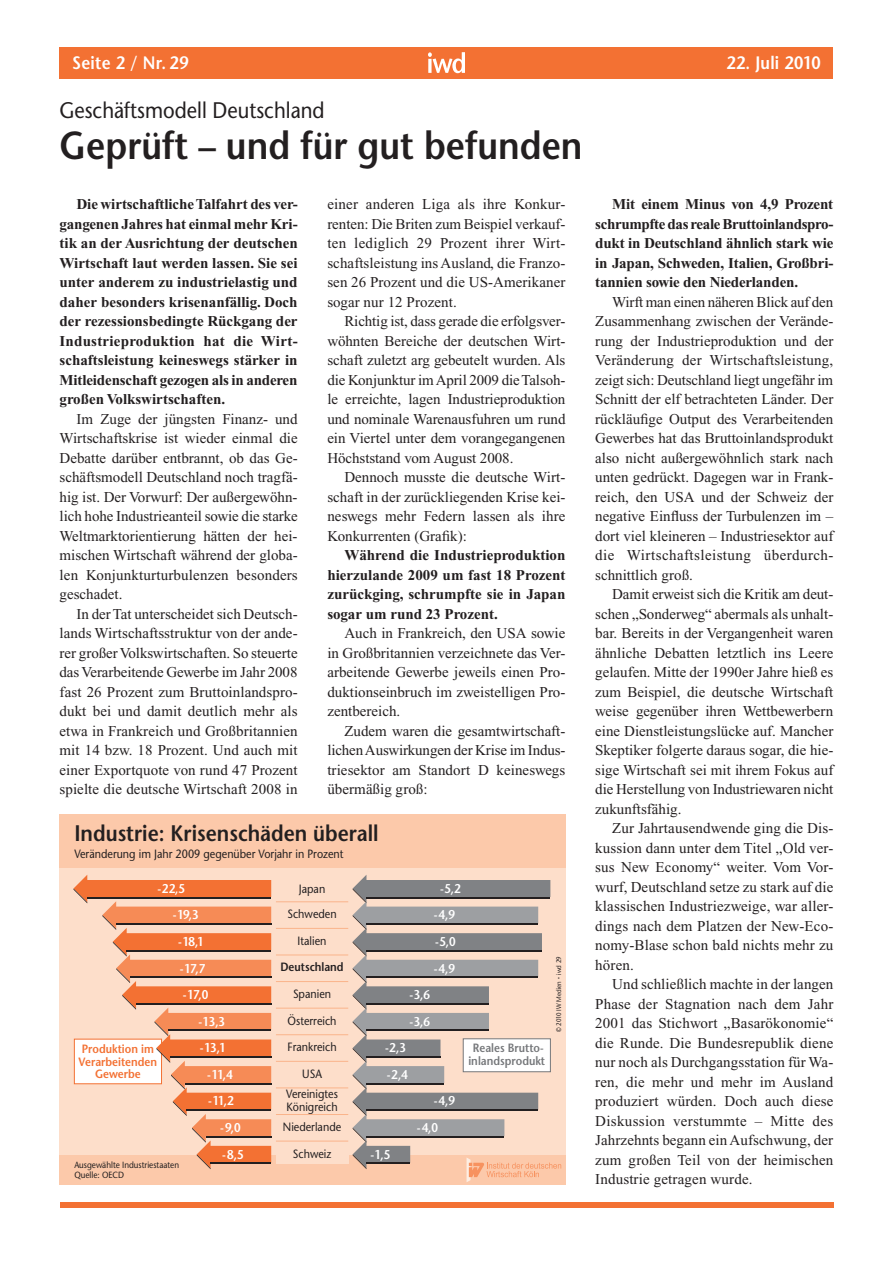
<style>
.page{position:relative;width:893px;height:1263px;background:#fff}
.page>*{position:absolute;margin:0;border:0;box-sizing:border-box;transform-origin:0 0}
.t1{font:600 39px "Stone Sans";color:#231f20;scale:.9 1}
.t2{font:600 22.5px "Stone Sans";color:#231f20;scale:.9 1}
.t3{font:22.5px "Stone Sans";color:#231f20;scale:.9 1}
.t4{font:600 18px "Stone Sans";letter-spacing:.015em;color:#fff;scale:.9 1}
.t5{font:15px/19.5px "Times New Roman";letter-spacing:.005em;color:#231f20;text-align:justify}
.t6{font:700 15px/19.5px "Times New Roman";letter-spacing:-.01em;color:#231f20;text-align:justify}
.t7{font:600 12.75px "Stone Sans";color:#fff;scale:.9 1}
.t8{font:12px/12.8px "Stone Sans";color:#231f20;scale:.9 1}
.t9{font:600 12px/12.8px "Stone Sans";color:#f37133;text-align:center;scale:.9 1}
.t10{font:600 12px/12.8px "Stone Sans";color:#76787b;text-align:center;scale:.9 1}
.t11{font:600 12px "Stone Sans";color:#231f20;scale:.9 1}
.t12{font:9px/10.5px "Stone Sans";color:#231f20;scale:.9 1}
.t13{font:6.75px "Stone Sans";color:#231f20;scale:.9 1}
</style>
<div class="page">
<div style="left:60px;top:48px;width:773px;height:31px;background:#f37133"></div>
<div style="left:60px;top:1202px;width:773px;height:6px;background:#f37133"></div>
<svg style="left:428px;top:52px;width:37px;height:21px"></svg>
<div style="left:59px;top:815px;width:506px;height:370px;background:#fddeca"></div>
<div style="left:59px;top:1155px;width:506px;height:30px;background:#fcc9aa"></div>
<div style="left:59px;top:815px;width:506px;height:53px;background:#fcc9aa"></div>
<div style="left:276px;top:1148px;width:72px;height:16px;background:#fddeca"></div>
<hr style="left:276px;top:901px;width:72px;height:1px;background:#fab48b">
<hr style="left:276px;top:928px;width:72px;height:1px;background:#fab48b">
<hr style="left:276px;top:954px;width:72px;height:1px;background:#fab48b">
<hr style="left:276px;top:981px;width:72px;height:1px;background:#fab48b">
<hr style="left:276px;top:1008px;width:72px;height:1px;background:#fab48b">
<hr style="left:276px;top:1034px;width:72px;height:1px;background:#fab48b">
<hr style="left:276px;top:1061px;width:72px;height:1px;background:#fab48b">
<hr style="left:276px;top:1087px;width:72px;height:1px;background:#fab48b">
<hr style="left:276px;top:1114px;width:72px;height:1px;background:#fab48b">
<hr style="left:276px;top:1140px;width:72px;height:1px;background:#fab48b">
<svg style="left:73px;top:875px;width:198px;height:294px"></svg>
<svg style="left:353px;top:875px;width:208px;height:307px"></svg>
<p class="t4" style="left:72px;top:52px;width:131px">Seite 2 / Nr. 29</p>
<p class="t4" style="left:726px;top:52px;width:106px">22. Juli 2010</p>
<h2 class="t3" style="left:59px;top:96px;width:296px">Geschäftsmodell Deutschland</h2>
<h1 class="t1" style="left:59px;top:121px;width:583px">Geprüft – und für gut befunden</h1>
<p class="t6" style="left:60px;top:194px;width:240px;text-indent:17px">Die wirtschaftliche Talfahrt des ver&shy;gangenen Jahres hat einmal mehr Kri&shy;tik an der Ausrichtung der deutschen Wirtschaft laut werden lassen. Sie sei unter anderem zu industrielastig und daher besonders krisenanfällig. Doch der rezessionsbedingte Rückgang der Industrieproduktion hat die Wirt&shy;schaftsleistung keineswegs stärker in Mitleidenschaft gezogen als in anderen großen Volkswirtschaften.</p>
<p class="t5" style="left:60px;top:409px;width:240px;text-indent:17px">Im Zuge der jüngsten Finanz- und Wirtschaftskrise ist wieder einmal die Debatte darüber entbrannt, ob das Ge&shy;schäftsmodell Deutschland noch tragfä&shy;hig ist. Der Vorwurf: Der außergewöhn&shy;lich hohe Industrieanteil sowie die starke Weltmarktorientierung hätten der hei&shy;mischen Wirtschaft während der globa&shy;len Konjunkturturbulenzen besonders geschadet.</p>
<p class="t5" style="left:60px;top:604px;width:240px;text-indent:17px">In der Tat unterscheidet sich Deutsch&shy;lands Wirtschaftsstruktur von der ande&shy;rer großer Volkswirtschaften. So steuerte das Verarbeitende Gewerbe im Jahr 2008 fast 26 Prozent zum Bruttoinlandspro&shy;dukt bei und damit deutlich mehr als etwa in Frankreich und Großbritannien mit 14 bzw. 18 Prozent. Und auch mit einer Exportquote von rund 47 Prozent spielte die deutsche Wirtschaft 2008 in</p>
<p class="t5" style="left:327px;top:194px;width:240px">einer anderen Liga als ihre Konkur&shy;renten: Die Briten zum Beispiel verkauf&shy;ten lediglich 29 Prozent ihrer Wirt&shy;schaftsleistung ins Ausland, die Franzo&shy;sen 26 Prozent und die US-Amerikaner sogar nur 12 Prozent.</p>
<p class="t5" style="left:327px;top:311px;width:240px;text-indent:17px">Richtig ist, dass gerade die erfolgsver&shy;wöhnten Bereiche der deutschen Wirt&shy;schaft zuletzt arg gebeutelt wurden. Als die Konjunktur im April 2009 die Talsoh&shy;le erreichte, lagen Industrieproduktion und nominale Warenausfuhren um rund ein Viertel unter dem vorangegangenen Höchststand vom August 2008.</p>
<p class="t5" style="left:327px;top:467px;width:240px;text-indent:17px">Dennoch musste die deutsche Wirt&shy;schaft in der zurückliegenden Krise kei&shy;neswegs mehr Federn lassen als ihre Konkurrenten (Grafik):</p>
<p class="t6" style="left:327px;top:545px;width:240px;text-indent:17px">Während die Industrieproduktion hierzulande 2009 um fast 18 Prozent zurückging, schrumpfte sie in Japan sogar um rund 23 Prozent.</p>
<p class="t5" style="left:327px;top:623px;width:240px;text-indent:17px">Auch in Frankreich, den USA sowie in Großbritannien verzeichnete das Ver&shy;arbeitende Gewerbe jeweils einen Pro&shy;duktionseinbruch im zweistelligen Pro&shy;zentbereich.</p>
<p class="t5" style="left:327px;top:721px;width:240px;text-indent:17px">Zudem waren die gesamtwirtschaft&shy;lichen Auswirkungen der Krise im Indus&shy;triesektor am Standort D keineswegs übermäßig groß:</p>
<h2 class="t2" style="left:74px;top:819px;width:340px">Industrie: Krisenschäden überall</h2>
<p class="t8" style="left:74px;top:848px;width:301px">Veränderung im Jahr 2009 gegenüber Vorjahr in Prozent</p>
<p class="t8" style="left:299px;top:882px;width:31px">Japan</p>
<p class="t7" style="left:158px;top:880px;width:32px">-22,5</p>
<p class="t7" style="left:440px;top:880px;width:25px">-5,2</p>
<p class="t7" style="left:173px;top:907px;width:30px">-19,3</p>
<p class="t8" style="left:287px;top:908px;width:56px">Schweden</p>
<p class="t7" style="left:434px;top:907px;width:25px">-4,9</p>
<p class="t7" style="left:178px;top:933px;width:30px">-18,1</p>
<p class="t8" style="left:298px;top:934px;width:34px">Italien</p>
<p class="t7" style="left:435px;top:933px;width:25px">-5,0</p>
<p class="t7" style="left:180px;top:960px;width:30px">-17,7</p>
<p class="t11" style="left:280px;top:960px;width:72px">Deutschland</p>
<p class="t7" style="left:434px;top:960px;width:25px">-4,9</p>
<p class="t7" style="left:183px;top:987px;width:30px">-17,0</p>
<p class="t8" style="left:293px;top:987px;width:44px">Spanien</p>
<p class="t7" style="left:409px;top:987px;width:25px">-3,6</p>
<p class="t7" style="left:198px;top:1013px;width:31px">-13,3</p>
<p class="t8" style="left:288px;top:1014px;width:56px">Österreich</p>
<p class="t7" style="left:409px;top:1013px;width:25px">-3,6</p>
<p class="t7" style="left:200px;top:1040px;width:30px">-13,1</p>
<p class="t8" style="left:288px;top:1040px;width:56px">Frankreich</p>
<p class="t7" style="left:385px;top:1040px;width:25px">-2,3</p>
<p class="t7" style="left:207px;top:1066px;width:30px">-11,4</p>
<p class="t8" style="left:302px;top:1067px;width:23px">USA</p>
<p class="t7" style="left:387px;top:1066px;width:25px">-2,4</p>
<p class="t8" style="left:286px;top:1087px;width:59px">Vereinigtes<br>Königreich</p>
<p class="t9" style="left:79px;top:1042px;width:89px">Produktion im<br>Verarbeitenden<br>Gewerbe</p>
<p class="t10" style="left:468px;top:1042px;width:87px">Reales Brutto&shy;inlandsprodukt</p>
<p class="t7" style="left:208px;top:1093px;width:30px">-11,2</p>
<p class="t7" style="left:434px;top:1093px;width:25px">-4,9</p>
<p class="t7" style="left:220px;top:1120px;width:24px">-9,0</p>
<p class="t8" style="left:283px;top:1120px;width:66px">Niederlande</p>
<p class="t7" style="left:417px;top:1120px;width:25px">-4,0</p>
<p class="t7" style="left:222px;top:1146px;width:25px">-8,5</p>
<p class="t8" style="left:293px;top:1147px;width:44px">Schweiz</p>
<p class="t7" style="left:370px;top:1146px;width:24px">-1,5</p>
<p class="t12" style="left:74px;top:1159px;width:118px">Ausgewählte Industriestaaten<br>Quelle: OECD</p>
<p class="t13" style="left:555px;top:1032px;width:86px;rotate:-90deg">© 2010 IW Medien <sup>•</sup> iwd 29</p>
<p class="t6" style="left:595px;top:194px;width:240px;text-indent:17px">Mit einem Minus von 4,9 Prozent schrumpfte das reale Bruttoinlandspro&shy;dukt in Deutschland ähnlich stark wie in Japan, Schweden, Italien, Großbri&shy;tannien sowie den Niederlanden.</p>
<p class="t5" style="left:595px;top:292px;width:240px;text-indent:17px">Wirft man einen näheren Blick auf den Zusammenhang zwischen der Verände&shy;rung der Industrieproduktion und der Veränderung der Wirtschaftsleistung, zeigt sich: Deutschland liegt ungefähr im Schnitt der elf betrachteten Länder. Der rückläufige Output des Verarbeitenden Gewerbes hat das Bruttoinlandsprodukt also nicht außergewöhnlich stark nach unten gedrückt. Dagegen war in Frank&shy;reich, den USA und der Schweiz der negative Einfluss der Turbulenzen im – dort viel kleineren – Industriesektor auf die Wirtschaftsleistung überdurch&shy;schnittlich groß.</p>
<p class="t5" style="left:595px;top:584px;width:240px;text-indent:17px">Damit erweist sich die Kritik am deut&shy;schen „Sonderweg“ abermals als unhalt&shy;bar. Bereits in der Vergangenheit waren ähnliche Debatten letztlich ins Leere gelaufen. Mitte der 1990er Jahre hieß es zum Beispiel, die deutsche Wirtschaft weise gegenüber ihren Wettbewerbern eine Dienstleistungslücke auf. Mancher Skeptiker folgerte daraus sogar, die hie&shy;sige Wirtschaft sei mit ihrem Fokus auf die Herstellung von Industriewaren nicht zukunftsfähig.</p>
<p class="t5" style="left:595px;top:818px;width:240px;text-indent:17px">Zur Jahrtausendwende ging die Dis&shy;kussion dann unter dem Titel „Old ver&shy;sus New Economy“ weiter. Vom Vor&shy;wurf, Deutschland setze zu stark auf die klassischen Industriezweige, war aller&shy;dings nach dem Platzen der New-Eco&shy;nomy-Blase schon bald nichts mehr zu hören.</p>
<p class="t5" style="left:595px;top:974px;width:240px;text-indent:17px">Und schließlich machte in der langen Phase der Stagnation nach dem Jahr 2001 das Stichwort „Basarökonomie“ die Runde. Die Bundesrepublik diene nur noch als Durchgangsstation für Wa&shy;ren, die mehr und mehr im Ausland produziert würden. Doch auch diese Diskussion verstummte – Mitte des Jahrzehnts begann ein Aufschwung, der zum großen Teil von der heimischen Industrie getragen wurde.</p>
</div>
